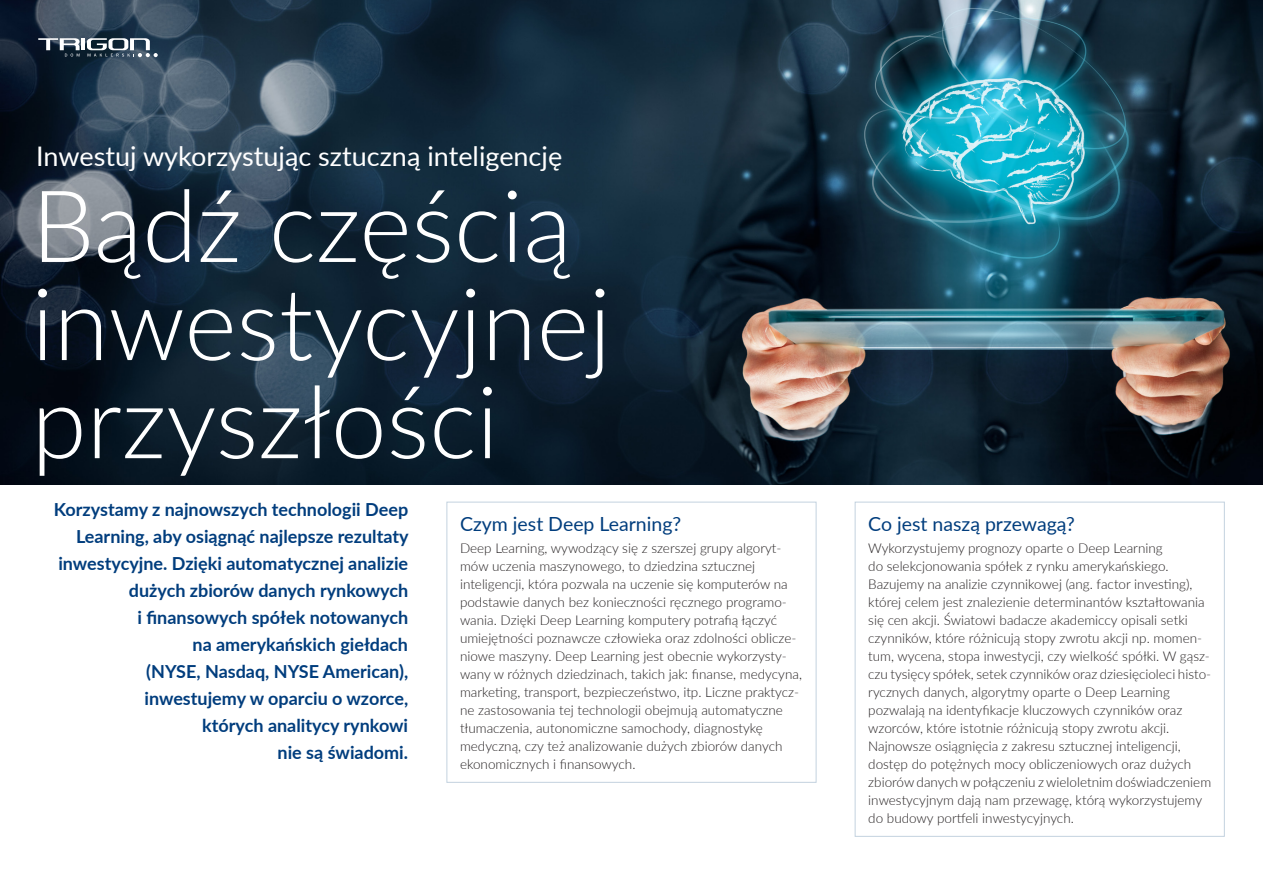
<style>
.page{position:relative;width:1263px;height:893px;background:#fff}
.page>*{position:absolute;margin:0;border:0;box-sizing:border-box;transform-origin:0 0}
.t1{font:300 100.05px/98.1px "Lato";color:#fff}
.t2{font:27px "Lato";color:#fff}
.Subhead{font:19.5px "Lato";color:#013d7d}
.Lead{font:700 18px/27px "Lato";color:#013d7d;text-align:right}
.Body{font:300 13.5px/18px "Lato";color:#231f20}
</style>
<div class="page">
<img style="left:0;top:0;width:1263px;height:485px">
<div style="left:446px;top:502px;width:370px;height:281px;border:1px solid #c3d2df"></div>
<div style="left:855px;top:502px;width:370px;height:335px;border:1px solid #c3d2df"></div>
<hr style="left:81px;top:38px;width:4px;height:12px;background:#fff">
<svg style="left:38px;top:38px;width:42px;height:19px"></svg>
<svg style="left:87px;top:38px;width:71px;height:19px"></svg>
<p class="t2" style="left:36px;top:137px;width:528px">Inwestuj wykorzystując sztuczną inteligencję</p>
<p class="t1" style="left:31px;top:173px;width:581px">Bądź częścią inwestycyjnej przyszłości</p>
<p class="Lead" style="left:54px;top:495px;width:356px">Korzystamy z najnowszych technologii Deep Learning, aby osiągnąć najlepsze rezultaty inwestycyjne. Dzięki automatycznej analizie dużych zbiorów danych rynkowych<br>i finansowych spółek notowanych<br>na amerykańskich giełdach<br>(NYSE, Nasdaq, NYSE American), inwestujemy w oparciu o wzorce,<br>których analitycy rynkowi<br>nie są świadomi.</p>
<p class="Subhead" style="left:460px;top:510px;width:223px">Czym jest Deep Learning?</p>
<p class="Body" style="left:460px;top:539px;width:343px">Deep Learning, wywodzący się z szerszej grupy algoryt&shy;mów uczenia maszynowego, to dziedzina sztucznej inteligencji, która pozwala na uczenie się komputerów na podstawie danych bez konieczności ręcznego programo&shy;wania. Dzięki Deep Learning komputery potrafią łączyć umiejętności poznawcze człowieka oraz zdolności oblicze&shy;niowe maszyny. Deep Learning jest obecnie wykorzysty&shy;wany w różnych dziedzinach, takich jak: finanse, medycyna, marketing, transport, bezpieczeństwo, itp. Liczne praktycz&shy;ne zastosowania tej technologii obejmują automatyczne tłumaczenia, autonomiczne samochody, diagnostykę medyczną, czy też analizowanie dużych zbiorów danych ekonomicznych i finansowych.</p>
<p class="Subhead" style="left:868px;top:510px;width:208px">Co jest naszą przewagą?</p>
<p class="Body" style="left:868px;top:539px;width:344px">Wykorzystujemy prognozy oparte o Deep Learning<br>do selekcjonowania spółek z rynku amerykańskiego.<br>Bazujemy na analizie czynnikowej (ang. factor investing), której celem jest znalezienie determinantów kształtowania się cen akcji. Światowi badacze akademiccy opisali setki czynników, które różnicują stopy zwrotu akcji np. momen&shy;tum, wycena, stopa inwestycji, czy wielkość spółki. W gąsz&shy;czu tysięcy spółek, setek czynników oraz dziesięcioleci histo&shy;rycznych danych, algorytmy oparte o Deep Learning pozwalają na identyfikacje kluczowych czynników oraz wzorców, które istotnie różnicują stopy zwrotu akcji.<br>Najnowsze osiągnięcia z zakresu sztucznej inteligencji, dostęp do potężnych mocy obliczeniowych oraz dużych zbiorów danych w połączeniu z wieloletnim doświadczeniem inwestycyjnym dają nam przewagę, którą wykorzystujemy do budowy portfeli inwestycyjnych.</p>
</div>
